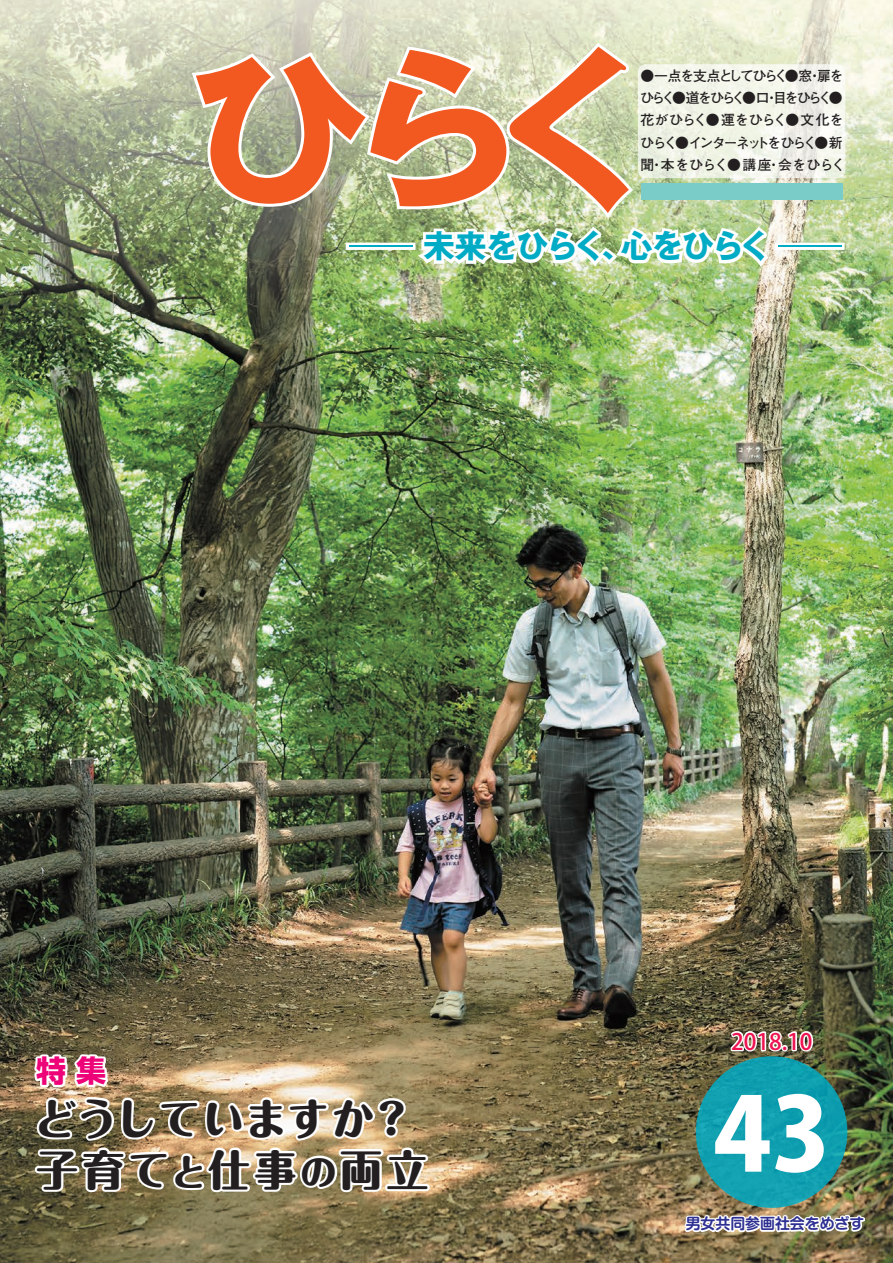
<style>
.page{position:relative;width:893px;height:1263px;background:#fff}
.page>*{position:absolute;margin:0;border:0;box-sizing:border-box;transform-origin:0 0}
.t1{font:700 172.2px "Gothic MB101 Pro";color:#f15921;scale:1.06 1}
.t2{font:800 100.95px "Koz Go Pro";color:#fff}
.t3{font:800 42px/51px "Maru Fo Pro";letter-spacing:.05em;color:#231f20}
.t4{font:700 31.95px "Gothic MB101 Pro";letter-spacing:-.035em;color:#00abc5}
.t5{font:700 30px "Shin Go Pro";color:#ed0277}
.t6{font:500 22.5px "Koz Go Pro";color:#ed1450}
.t7{font:700 14.85px "Shin M Go Pro De";color:#2e3092}
.t8{font:700 13.8px "Futo Go B101 Pro";letter-spacing:-.1em;color:#231f20}
.t9{font:700 13.8px/22.4px "Futo Go B101 Pro";letter-spacing:-.025em;color:#231f20}
.t10{font:700 13.8px "Futo Go B101 Pro";letter-spacing:-.15em;color:#231f20}
.s1{font-weight:300}
.s2{font-size:36px}
</style>
<div class="page">
<img style="left:0;top:0;width:893px;height:1263px">
<div style="left:696px;top:1056px;width:151px;height:152px;background:#109fb0;border-radius:50%"></div>
<img style="left:188px;top:38px;width:585px;height:234px">
<img style="left:683px;top:1207px;width:183px;height:27px">
<svg style="left:728px;top:1029px;width:87px;height:24px"></svg>
<svg style="left:638px;top:64px;width:207px;height:114px;fill:#f2f5e8"></svg>
<div style="left:641px;top:183px;width:202px;height:16px;background:#7accc8"></div>
<svg style="left:31px;top:1052px;width:401px;height:142px"></svg>
<h1 class="t1" style="left:187px;top:-13px;width:454px">ひらく</h1>
<p class="t8" style="left:641px;top:65px;width:149px">●一点を支点としてひらく</p>
<p class="t8" style="left:785px;top:65px;width:60px">●窓扉を</p>
<p class="t8" style="left:808px;top:65px;width:15px">・</p>
<p class="t8" style="left:672px;top:87px;width:75px">●道をひらく</p>
<p class="t9" style="left:640px;top:85px;width:205px">ひらく<br>花がひらく●運をひらく●文化を</p>
<p class="t8" style="left:814px;top:132px;width:30px">●新</p>
<p class="t8" style="left:742px;top:87px;width:91px">●口目をひらく</p>
<p class="t8" style="left:829px;top:87px;width:15px">●</p>
<p class="t8" style="left:765px;top:87px;width:15px">・</p>
<p class="t8" style="left:640px;top:132px;width:39px">ひらく</p>
<p class="t10" style="left:675px;top:132px;width:143px">●インターネットをひらく</p>
<p class="t8" style="left:661px;top:154px;width:112px">本をひらく●講座</p>
<p class="t8" style="left:778px;top:154px;width:69px">会をひらく</p>
<p class="t8" style="left:641px;top:154px;width:15px">聞</p>
<p class="t8" style="left:650px;top:154px;width:15px">・</p>
<p class="t8" style="left:767px;top:154px;width:15px">・</p>
<h3 class="t4" style="left:349px;top:220px;width:286px"><span class="s1">―</span> 未来をひらく、</h3>
<h3 class="t4" style="left:621px;top:220px;width:222px">心をひらく <span class="s1">―</span></h3>
<h3 class="t5" style="left:36px;top:1047px;width:71px">特集</h3>
<h3 class="t3" style="left:34px;top:1088px;width:396px">どうしていますか?子育て<span class="s2">と</span>仕事<span class="s2">の</span>両立</h3>
<h3 class="t6" style="left:731px;top:1027px;width:83px">2018.10</h3>
<h2 class="t2" style="left:713px;top:1069px;width:119px">43</h2>
<p class="t7" style="left:686px;top:1211px;width:180px">男女共同参画社会をめざす</p>
</div>
